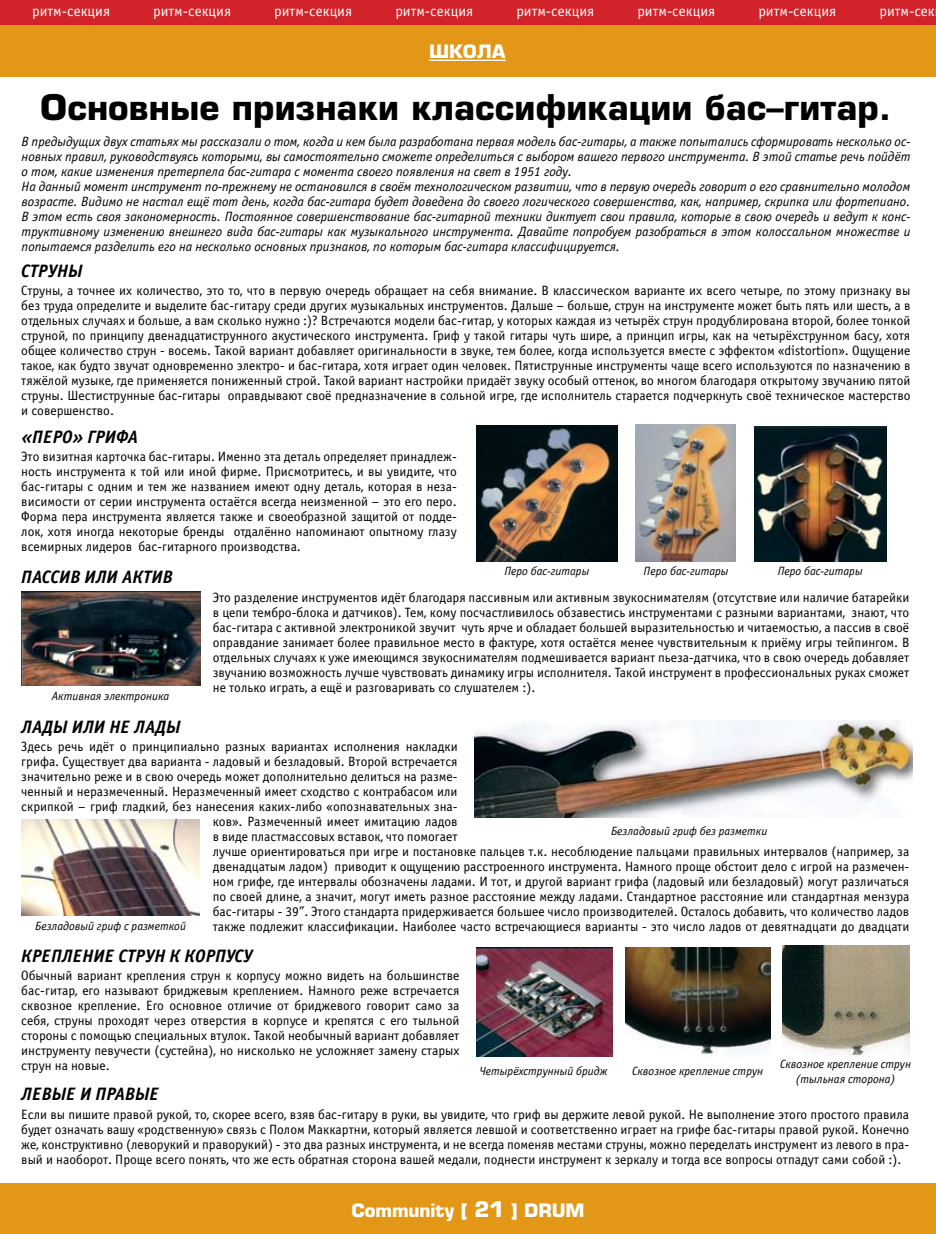
<style>
.page{position:relative;width:936px;height:1234px;background:#fff}
.page>*{position:absolute;margin:0;border:0;box-sizing:border-box;transform-origin:0 0}
.t1{font:700 34.5px "Europe";color:#000}
.t2{font:italic 700 18px "Officina Sans C";color:#000}
.t3{font:700 18px "Europe";letter-spacing:-.005em;color:#fff}
.t4{font:15px "Officina Sans C";color:#fff}
.t5{font:13.5px/15px "Officina Sans C";color:#000;text-align:justify}
.t6{font:italic 13.5px/15px "Officina Sans C";color:#000}
.t7{font:italic 12px/15px "Officina Sans C";color:#000;text-align:center}
.s1{font-size:21px}
</style>
<div class="page">
<div style="left:0;top:0;width:935px;height:26px;background:#d2232a"></div>
<div style="left:0;top:26px;width:935px;height:51px;background:#e29717"></div>
<div style="left:0;top:1182px;width:935px;height:51px;background:#e29717"></div>
<hr style="left:429px;top:60px;width:77px;height:1px;background:#fff">
<img style="left:476px;top:425px;width:141px;height:136px">
<img style="left:754px;top:426px;width:132px;height:135px">
<img style="left:635px;top:425px;width:100px;height:136px">
<img style="left:21px;top:591px;width:179px;height:94px">
<img style="left:474px;top:720px;width:438px;height:97px">
<img style="left:22px;top:819px;width:178px;height:96px">
<img style="left:625px;top:947px;width:145px;height:109px">
<img style="left:782px;top:945px;width:127px;height:111px">
<img style="left:476px;top:947px;width:136px;height:108px">
<p class="t4" style="left:32px;top:3px;width:79px">ритм-секция</p>
<p class="t4" style="left:153px;top:3px;width:79px">ритм-секция</p>
<p class="t4" style="left:274px;top:3px;width:79px">ритм-секция</p>
<p class="t4" style="left:395px;top:3px;width:79px">ритм-секция</p>
<p class="t4" style="left:516px;top:3px;width:79px">ритм-секция</p>
<p class="t4" style="left:637px;top:3px;width:79px">ритм-секция</p>
<p class="t4" style="left:758px;top:3px;width:79px">ритм-секция</p>
<p class="t4" style="left:879px;top:3px;width:57px">ритм-сек</p>
<h2 class="t3" style="left:429px;top:41px;width:78px">ШКОЛА</h2>
<h1 class="t1" style="left:40px;top:87px;width:852px">Основные признаки классификации бас–гитар.</h1>
<p class="t6" style="left:22px;top:134px;width:890px">В предыдущих двух статьях мы рассказали о том, когда и кем была разработана первая модель бас-гитары, а также попытались сформировать несколько ос&shy;новных правил, руководствуясь которыми, вы самостоятельно сможете определиться с выбором вашего первого инструмента. В этой статье речь пойдёт о том, какие изменения претерпела бас-гитара с момента своего появления на свет в 1951 году.<br>На данный момент инструмент по-прежнему не остановился в своём технологическом развитии, что в первую очередь говорит о его сравнительно молодом возрасте. Видимо не настал ещё тот день, когда бас-гитара будет доведена до своего логического совершенства, как, например, скрипка или фортепиано.<br>В этом есть своя закономерность. Постоянное совершенствование бас-гитарной техники диктует свои правила, которые в свою очередь и ведут к конс&shy;труктивному изменению внешнего вида бас-гитары как музыкального инструмента. Давайте попробуем разобраться в этом колоссальном множестве и попытаемся разделить его на несколько основных признаков, по которым бас-гитара классифицируется.</p>
<p class="t5" style="left:21px;top:283px;width:890px">Струны, а точнее их количество, это то, что в первую очередь обращает на себя внимание. В классическом варианте их всего четыре, по этому признаку вы без труда определите и выделите бас-гитару среди других музыкальных инструментов. Дальше – больше, струн на инструменте может быть пять или шесть, а в отдельных случаях и больше, а вам сколько нужно :)? Встречаются модели бас-гитар, у которых каждая из четырёх струн продублирована второй, более тонкой струной, по принципу двенадцатиструнного акустического инструмента. Гриф у такой гитары чуть шире, а принцип игры, как на четырёхструнном басу, хотя общее количество струн - восемь. Такой вариант добавляет оригинальности в звуке, тем более, когда используется вместе с эффектом «distortion». Ощущение такое, как будто звучат одновременно электро- и бас-гитара, хотя играет один человек. Пятиструнные инструменты чаще всего используются по назначению в тяжёлой музыке, где применяется пониженный строй. Такой вариант настройки придаёт звуку особый оттенок, во многом благодаря открытому звучанию пятой струны. Шестиструнные бас-гитары оправдывают своё предназначение в сольной игре, где исполнитель старается подчеркнуть своё техническое мастерство и совершенство.</p>
<h2 class="t2" style="left:21px;top:260px;width:63px">СТРУНЫ</h2>
<h2 class="t2" style="left:22px;top:426px;width:118px">«ПЕРО» ГРИФА</h2>
<p class="t5" style="left:21px;top:449px;width:437px">Это визитная карточка бас-гитары. Именно эта деталь определяет принадлеж&shy;ность инструмента к той или иной фирме. Присмотритесь, и вы увидите, что бас-гитары с одним и тем же названием имеют одну деталь, которая в неза&shy;висимости от серии инструмента остаётся всегда неизменной – это его перо.<br>Форма пера инструмента является также и своеобразной защитой от подде&shy;лок, хотя иногда некоторые бренды отдалённо напоминают опытному глазу всемирных лидеров бас-гитарного производства.</p>
<h2 class="t2" style="left:21px;top:567px;width:153px">ПАССИВ ИЛИ АКТИВ</h2>
<p class="t5" style="left:213px;top:589px;width:698px">Это разделение инструментов идёт благодаря пассивным или активным звукоснимателям (отсутствие или наличие батарейки в цепи тембро-блока и датчиков). Тем, кому посчастливилось обзавестись инструментами с разными вариантами, знают, что бас-гитара с активной электроникой звучит чуть ярче и обладает большей выразительностью и читаемостью, а пассив в своё оправдание занимает более правильное место в фактуре, хотя остаётся менее чувствительным к приёму игры тейпингом. В отдельных случаях к уже имеющимся звукоснимателям подмешивается вариант пьеза-датчика, что в свою очередь добавляет звучанию возможность лучше чувствовать динамику игры исполнителя. Такой инструмент в профессиональных руках сможет не только играть, а ещё и разговаривать со слушателем :).</p>
<h2 class="t2" style="left:21px;top:716px;width:161px">ЛАДЫ ИЛИ НЕ ЛАДЫ</h2>
<p class="t5" style="left:21px;top:738px;width:438px">Здесь речь идёт о принципиально разных вариантах исполнения накладки</p>
<p class="t5" style="left:21px;top:753px;width:438px">грифа. Существует два варианта - ладовый и безладовый. Второй встречается</p>
<p class="t5" style="left:21px;top:768px;width:438px">значительно реже и в свою очередь может дополнительно делиться на разме-</p>
<p class="t5" style="left:21px;top:783px;width:438px">ченный и неразмеченный. Неразмеченный имеет сходство с контрабасом или</p>
<p class="t5" style="left:21px;top:798px;width:438px">скрипкой – гриф гладкий, без нанесения каких-либо «опознавательных зна-</p>
<p class="t5" style="left:213px;top:813px;width:246px">ков». Размеченный имеет имитацию ладов</p>
<p class="t5" style="left:213px;top:828px;width:246px">в виде пластмассовых вставок, что помогает</p>
<p class="t5" style="left:213px;top:843px;width:698px">лучше ориентироваться при игре и постановке пальцев т.к. несоблюдение пальцами правильных интервалов (например, за</p>
<p class="t5" style="left:213px;top:858px;width:698px">двенадцатым ладом) приводит к ощущению расстроенного инструмента. Намного проще обстоит дело с игрой на размечен-</p>
<p class="t5" style="left:213px;top:873px;width:698px">ном грифе, где интервалы обозначены ладами. И тот, и другой вариант грифа (ладовый или безладовый) могут различаться</p>
<p class="t5" style="left:213px;top:888px;width:698px">по своей длине, а значит, могут иметь разное расстояние между ладами. Стандартное расстояние или стандартная мензура</p>
<p class="t5" style="left:213px;top:903px;width:698px">бас-гитары - 39”. Этого стандарта придерживается большее число производителей. Осталось добавить, что количество ладов</p>
<p class="t5" style="left:213px;top:918px;width:698px">также подлежит классификации. Наиболее часто встречающиеся варианты - это число ладов от девятнадцати до двадцати</p>
<p class="t7" style="left:504px;top:563px;width:86px">Перо бас-гитары</p>
<p class="t7" style="left:643px;top:563px;width:86px">Перо бас-гитары</p>
<p class="t7" style="left:777px;top:563px;width:86px">Перо бас-гитары</p>
<p class="t7" style="left:52px;top:688px;width:119px">Активная электроника</p>
<p class="t7" style="left:611px;top:823px;width:158px">Безладовый гриф без разметки</p>
<p class="t7" style="left:35px;top:918px;width:152px">Безладовый гриф с разметкой</p>
<h2 class="t2" style="left:21px;top:945px;width:233px">КРЕПЛЕНИЕ СТРУН К КОРПУСУ</h2>
<p class="t5" style="left:21px;top:968px;width:439px">Обычный вариант крепления струн к корпусу можно видеть на большинстве бас-гитар, его называют бриджевым креплением. Намного реже встречается сквозное крепление. Его основное отличие от бриджевого говорит само за себя, струны проходят через отверстия в корпусе и крепятся с его тыльной стороны с помощью специальных втулок. Такой необычный вариант добавляет инструменту певучести (сустейна), но нисколько не усложняет замену старых струн на новые.</p>
<h2 class="t2" style="left:21px;top:1083px;width:139px">ЛЕВЫЕ И ПРАВЫЕ</h2>
<p class="t5" style="left:21px;top:1106px;width:889px">Если вы пишите правой рукой, то, скорее всего, взяв бас-гитару в руки, вы увидите, что гриф вы держите левой рукой. Не выполнение этого простого правила будет означать вашу «родственную» связь с Полом Маккартни, который является левшой и соответственно играет на грифе бас-гитары правой рукой. Конечно же, конструктивно (леворукий и праворукий) - это два разных инструмента, и не всегда поменяв местами струны, можно переделать инструмент из левого в пра&shy;вый и наоборот. Проще всего понять, что же есть обратная сторона вашей медали, поднести инструмент к зеркалу и тогда все вопросы отпадут сами собой :).</p>
<p class="t7" style="left:479px;top:1063px;width:130px">Четырёхструнный бридж</p>
<p class="t7" style="left:632px;top:1063px;width:132px">Сквозное крепление струн</p>
<p class="t7" style="left:780px;top:1056px;width:132px">Сквозное крепление струн (тыльная сторона)</p>
<h2 class="t3" style="left:351px;top:1199px;width:235px">Community [ <span class="s1">21</span> ] DRUM</h2>
</div>
